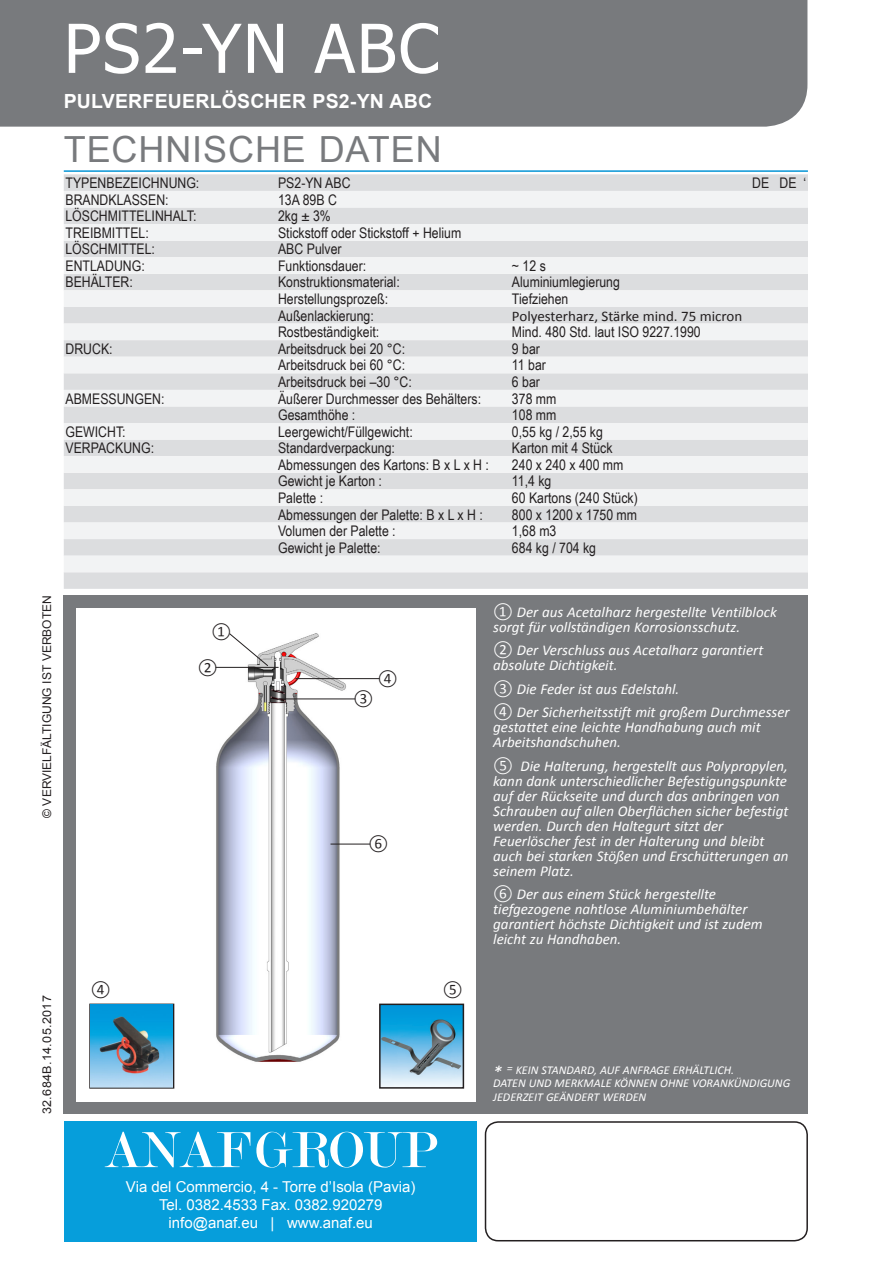
<style>
.page{position:relative;width:893px;height:1263px;background:#fff}
.page>*{position:absolute;margin:0;border:0;box-sizing:border-box;transform-origin:0 0}
.Normale{font:67.5px "Tahoma";letter-spacing:.025em;color:#fff}
.t1{font:54.15px "Modern";color:#fff}
.Normale-2{font:36px "Arial";letter-spacing:.025em;color:#787a7d}
.Normale-3{font:700 19.5px "Arial";letter-spacing:.01em;color:#fff}
.didascalia_c8{font:italic 15px/15px "Calibri";color:#fff}
.Paragraph_Style_1{font:15px/18px "Arial";color:#fff;text-align:center}
.t2{font:italic 15px "Calibri";color:#231f20}
.t3{font:15px "Calibri";color:#231f20}
.t4{font:14.55px "Arial Narrow";color:#231f20}
.t5{font:14.55px "Calibri";color:#231f20}
.didascalia_c8-2{font:italic 12px/13.5px "Calibri";color:#fff}
.Normale-4{font:12px "Arial";color:#231f20}
.Normale-5{font:12px "Arial";letter-spacing:.025em;color:#231f20;scale:1.05 1}
.s1{font-size:18px}
</style>
<div class="page">
<div style="left:64px;top:595px;width:744px;height:519px;background:#787a7d"></div>
<div style="left:485px;top:1121px;width:323px;height:120px;border:2px solid #231f20;border-radius:13px"></div>
<div style="left:0;top:0;width:807px;height:127px;background:#787a7d"></div>
<hr style="left:64px;top:170px;width:744px;height:2px;background:#0695d6">
<div style="left:64px;top:1121px;width:412px;height:121px;background:#069edb"></div>
<div style="left:77px;top:608px;width:399px;height:493px;background:#fff"></div>
<img style="left:174px;top:633px;width:206px;height:456px">
<div style="left:89px;top:1003px;width:85px;height:86px;border:2px solid #231f20"></div>
<img style="left:91px;top:1005px;width:82px;height:83px">
<img style="left:382px;top:1006px;width:79px;height:80px">
<div style="left:379px;top:1003px;width:85px;height:86px;border:2px solid #231f20"></div>
<svg style="left:228px;top:633px;width:41px;height:34px"></svg>
<hr style="left:279px;top:698px;width:76px;height:1px;background:#231f20">
<hr style="left:216px;top:667px;width:63px;height:1px;background:#231f20">
<hr style="left:295px;top:678px;width:84px;height:1px;background:#231f20">
<hr style="left:330px;top:844px;width:40px;height:1px;background:#231f20">
<div style="left:64px;top:174px;width:744px;height:415px;background:#dcdddf"></div>
<svg style="left:64px;top:191px;width:744px;height:381px;fill:#f2f3f4"></svg>
<p class="Normale" style="left:64px;top:3px;width:377px">PS2-YN ABC</p>
<p class="Normale-3" style="left:64px;top:88px;width:370px">PULVERFEUERLÖSCHER PS2-YN ABC</p>
<p class="Normale-2" style="left:64px;top:126px;width:379px">TECHNISCHE DATEN</p>
<p class="t4" style="left:65px;top:172px;width:135px">TYPENBEZEICHNUNG:</p>
<p class="t4" style="left:278px;top:172px;width:74px">PS2-YN ABC</p>
<p class="t4" style="left:65px;top:189px;width:105px">BRANDKLASSEN:</p>
<p class="t4" style="left:278px;top:189px;width:60px">13A 89B C</p>
<p class="t4" style="left:65px;top:205px;width:132px">LÖSCHMITTELINHALT:</p>
<p class="t4" style="left:278px;top:205px;width:54px">2kg ± 3%</p>
<p class="t4" style="left:65px;top:222px;width:85px">TREIBMITTEL:</p>
<p class="t4" style="left:278px;top:222px;width:185px">Stickstoff oder Stickstoff + Helium</p>
<p class="t4" style="left:65px;top:238px;width:91px">LÖSCHMITTEL:</p>
<p class="t4" style="left:278px;top:238px;width:65px">ABC Pulver</p>
<p class="t4" style="left:65px;top:255px;width:81px">ENTLADUNG:</p>
<p class="t4" style="left:278px;top:255px;width:90px">Funktionsdauer:</p>
<p class="t4" style="left:512px;top:255px;width:35px">~ 12 s</p>
<p class="t4" style="left:65px;top:272px;width:69px">BEHÄLTER:</p>
<p class="t4" style="left:278px;top:272px;width:123px">Konstruktionsmaterial:</p>
<p class="t4" style="left:512px;top:272px;width:109px">Aluminiumlegierung</p>
<p class="t4" style="left:278px;top:288px;width:112px">Herstellungsprozeß:</p>
<p class="t4" style="left:512px;top:288px;width:58px">Tiefziehen</p>
<p class="t4" style="left:278px;top:305px;width:97px">Außenlackierung:</p>
<p class="t5" style="left:512px;top:307px;width:232px">Polyesterharz, Stärke mind. 75 micron</p>
<p class="t4" style="left:278px;top:321px;width:103px">Rostbeständigkeit:</p>
<p class="t4" style="left:512px;top:321px;width:190px">Mind. 480 Std. laut ISO 9227.1990</p>
<p class="t4" style="left:65px;top:338px;width:49px">DRUCK:</p>
<p class="t4" style="left:278px;top:338px;width:129px">Arbeitsdruck bei 20 °C:</p>
<p class="t4" style="left:512px;top:338px;width:30px">9 bar</p>
<p class="t4" style="left:278px;top:355px;width:129px">Arbeitsdruck bei 60 °C:</p>
<p class="t4" style="left:512px;top:355px;width:35px">11 bar</p>
<p class="t4" style="left:278px;top:371px;width:135px">Arbeitsdruck bei –30 °C:</p>
<p class="t4" style="left:512px;top:371px;width:30px">6 bar</p>
<p class="t4" style="left:65px;top:388px;width:101px">ABMESSUNGEN:</p>
<p class="t4" style="left:278px;top:388px;width:205px">Äußerer Durchmesser des Behälters:</p>
<p class="t4" style="left:512px;top:388px;width:46px">378 mm</p>
<p class="t4" style="left:278px;top:404px;width:79px">Gesamthöhe :</p>
<p class="t4" style="left:512px;top:404px;width:46px">108 mm</p>
<p class="t4" style="left:65px;top:421px;width:62px">GEWICHT:</p>
<p class="t4" style="left:278px;top:421px;width:136px">Leergewicht/Füllgewicht:</p>
<p class="t4" style="left:512px;top:421px;width:92px">0,55 kg / 2,55 kg</p>
<p class="t4" style="left:65px;top:437px;width:90px">VERPACKUNG:</p>
<p class="t4" style="left:278px;top:437px;width:118px">Standardverpackung:</p>
<p class="t4" style="left:512px;top:437px;width:102px">Karton mit 4 Stück</p>
<p class="t4" style="left:278px;top:454px;width:212px">Abmessungen des Kartons: B x L x H :</p>
<p class="t4" style="left:512px;top:454px;width:113px">240 x 240 x 400 mm</p>
<p class="t4" style="left:278px;top:471px;width:105px">Gewicht je Karton :</p>
<p class="t4" style="left:512px;top:471px;width:41px">11,4 kg</p>
<p class="t4" style="left:278px;top:487px;width:47px">Palette :</p>
<p class="t4" style="left:512px;top:487px;width:127px">60 Kartons (240 Stück)</p>
<p class="t4" style="left:278px;top:504px;width:206px">Abmessungen der Palette: B x L x H :</p>
<p class="t4" style="left:512px;top:504px;width:127px">800 x 1200 x 1750 mm</p>
<p class="t4" style="left:278px;top:520px;width:119px">Volumen der Palette :</p>
<p class="t4" style="left:512px;top:520px;width:46px">1,68 m3</p>
<p class="t4" style="left:278px;top:537px;width:104px">Gewicht je Palette:</p>
<p class="t4" style="left:512px;top:537px;width:86px">684 kg / 704 kg</p>
<p class="Normale-4" style="left:39px;top:818px;width:224px;rotate:-90deg">© VERVIELFÄLTIGUNG IST VERBOTEN</p>
<p class="Normale-5" style="left:39px;top:1114px;width:115px;rotate:-90deg">32.684B.14.05.2017</p>
<p class="t3" style="left:211px;top:622px;width:21px">①</p>
<p class="t3" style="left:198px;top:658px;width:21px">②</p>
<p class="t2" style="left:378px;top:668px;width:21px">④</p>
<p class="t3" style="left:354px;top:689px;width:21px">③</p>
<p class="t2" style="left:368px;top:834px;width:21px">⑥</p>
<p class="t2" style="left:91px;top:980px;width:21px">④</p>
<p class="t2" style="left:443px;top:980px;width:21px">⑤</p>
<p class="t1" style="left:104px;top:1123px;width:334px">ANAFGROUP</p>
<p class="Paragraph_Style_1" style="left:126px;top:1177px;width:291px">Via del Commercio, 4 - Torre d’Isola (Pavia)</p>
<p class="Paragraph_Style_1" style="left:159px;top:1195px;width:225px">Tel. 0382.4533 Fax. 0382.920279</p>
<p class="Paragraph_Style_1" style="left:169px;top:1213px;width:206px">info@anaf.eu | www.anaf.eu</p>
<p class="Paragraph_Style_1" style="left:120px;top:1174px;width:291px">Via del Commercio, 4 - Torre d’Isola (Pavia)<br>Tel. 0382.4533 Fax. 0382.920279</p>
<p class="Paragraph_Style_1" style="left:163px;top:1210px;width:206px">info@anaf.eu | www.anaf.eu</p>
<p class="didascalia_c8" style="left:493px;top:603px;width:285px">① Der aus Acetalharz hergestellte Ventilblock sorgt für vollständigen Korrosionsschutz.</p>
<p class="didascalia_c8" style="left:493px;top:642px;width:272px">② Der Verschluss aus Acetalharz garantiert absolute Dichtigkeit.</p>
<p class="didascalia_c8" style="left:493px;top:681px;width:188px">③ Die Feder ist aus Edelstahl.</p>
<p class="didascalia_c8" style="left:493px;top:704px;width:298px">④ Der Sicherheitsstift mit großem Durchmesser gestattet eine leichte Handhabung auch mit<br>Arbeitshandschuhen.</p>
<p class="didascalia_c8" style="left:493px;top:758px;width:297px">⑤ Die Halterung, hergestellt aus Polypropylen, kann dank unterschiedlicher Befestigungspunkte auf der Rückseite und durch das anbringen von Schrauben auf allen Oberflächen sicher befestigt werden. Durch den Haltegurt sitzt der Feuerlöscher fest in der Halterung und bleibt auch bei starken Stößen und Erschütterungen an seinem Platz.</p>
<p class="didascalia_c8" style="left:493px;top:886px;width:271px">⑥ Der aus einem Stück hergestellte tiefgezogene nahtlose Aluminiumbehälter garantiert höchste Dichtigkeit und ist zudem leicht zu Handhaben.</p>
<p class="didascalia_c8-2" style="left:493px;top:1062px;width:243px"><span class="s1">*</span> = KEIN STANDARD, AUF ANFRAGE ERHÄLTLICH.</p>
<p class="didascalia_c8-2" style="left:493px;top:1076px;width:298px">DATEN UND MERKMALE KÖNNEN OHNE VORANKÜNDIGUNG<br>JEDERZEIT GEÄNDERT WERDEN</p>
</div>
